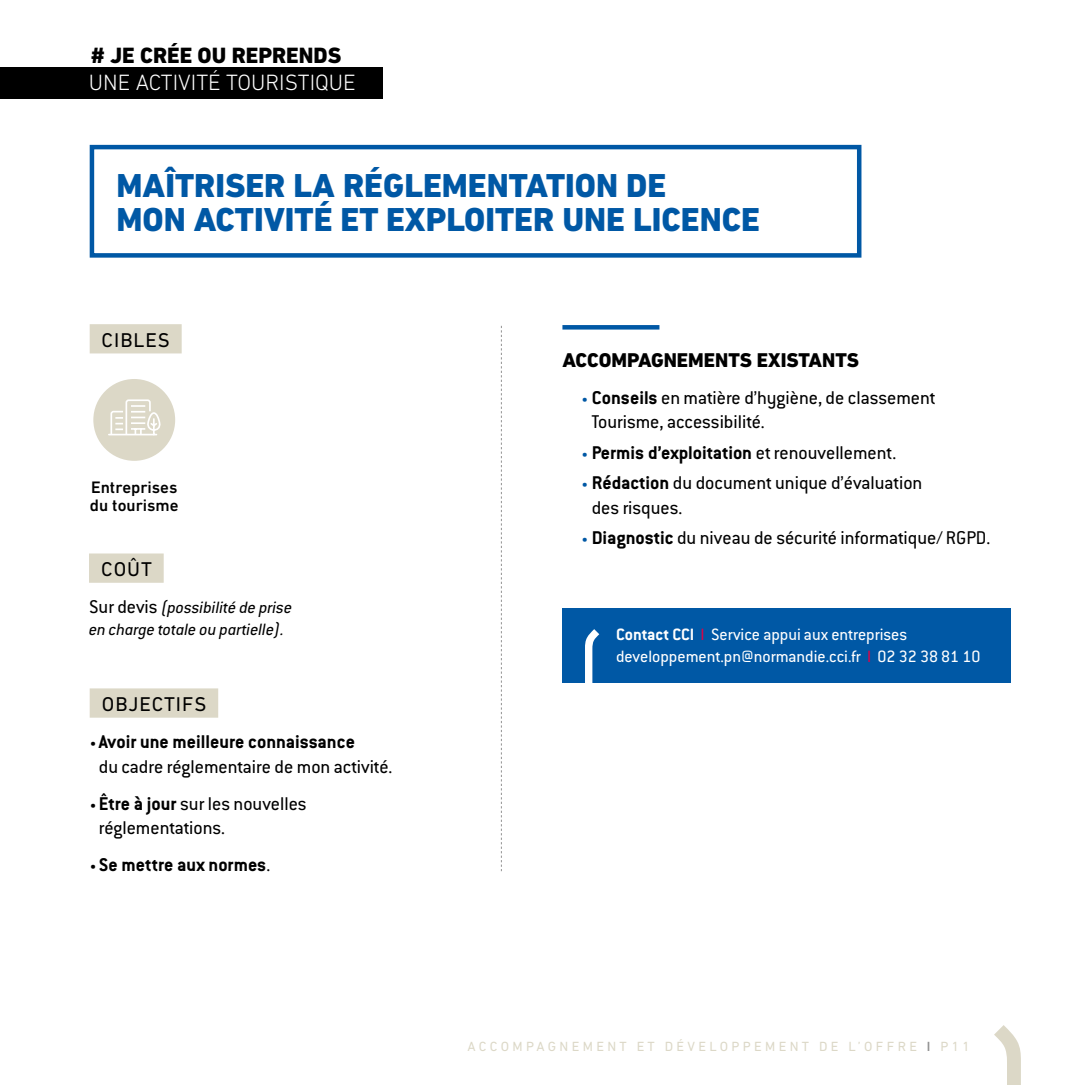
<style>
.page{position:relative;width:1085px;height:1085px;background:#fff}
.page>*{position:absolute;margin:0;border:0;box-sizing:border-box;transform-origin:0 0}
.t1{font:800 33.75px/33.8px "DIN Next LT Pro";color:#0058a5}
.t2{font:300 22.5px "DIN Next LT Pro";color:#fff}
.t3{font:800 22.5px "DIN Next LT Pro";color:#000}
.t4{font:20.25px/24.3px "Conduit ITC";color:#000}
.t5{font:700 20.25px "Conduit ITC";color:#000}
.t6{font:800 20.25px "DIN Next LT Pro";color:#000}
.t7{font:20.25px "DIN Next LT Pro";letter-spacing:.05em;color:#000}
.t8{font:18px/21.6px "Conduit ITC";color:#fff}
.t9{font:italic 18px/21.6px "Conduit ITC";color:#000}
.t10{font:500 16.88px/18px "DIN Next LT Pro";color:#000}
.t11{font:13.5px "DIN Next LT Pro";letter-spacing:.25em;color:#dcd8c7}
.s1{font-style:normal;font-size:20.25px}
.s2{font-size:13.5px}
.s3{font-weight:700}
.s4{font-weight:400;font-size:13.5px}
.s5{font-weight:400}
.s6{font-size:13.5px;color:#0058a5}
.s7{font-weight:400;font-size:13.5px;color:#0058a5}
.s8{color:#e50043}
.s9{font-weight:500;color:#929292}
</style>
<div class="page">
<svg style="left:994px;top:1025px;width:26px;height:59px"></svg>
<svg style="left:501px;top:326px;width:1px;height:545px"></svg>
<div style="left:0;top:67px;width:383px;height:32px;background:#000"></div>
<div style="left:90px;top:688px;width:128px;height:29px;background:#dcd8c7"></div>
<div style="left:90px;top:145px;width:771px;height:112px;border:4px solid #0058a5"></div>
<div style="left:90px;top:324px;width:92px;height:29px;background:#dcd8c7"></div>
<div style="left:93px;top:379px;width:82px;height:82px;background:#dcd8c7;border-radius:50%"></div>
<svg style="left:108px;top:399px;width:53px;height:37px"></svg>
<svg style="left:562px;top:325px;width:97px;height:4px"></svg>
<div style="left:562px;top:608px;width:448px;height:74px;background:#0058a5"></div>
<svg style="left:585px;top:629px;width:14px;height:53px"></svg>
<div style="left:89px;top:553px;width:75px;height:29px;background:#dcd8c7"></div>
<p class="t3" style="left:91px;top:42px;width:251px"># JE CRÉE OU REPRENDS</p>
<p class="t2" style="left:89px;top:69px;width:268px">UNE ACTIVITÉ TOURISTIQUE</p>
<h1 class="t1" style="left:116px;top:168px;width:644px">MAÎTRISER LA RÉGLEMENTATION DE<br>MON ACTIVITÉ ET EXPLOITER UNE LICENCE</h1>
<p class="t7" style="left:102px;top:328px;width:70px">CIBLES</p>
<p class="t10" style="left:90px;top:477px;width:90px">Entreprises du tourisme</p>
<p class="t7" style="left:101px;top:557px;width:52px">COÛT</p>
<p class="t9" style="left:89px;top:596px;width:204px"><span class="s1">Sur devis</span> (possibilité de prise en charge totale ou partielle).</p>
<p class="t7" style="left:102px;top:692px;width:106px">OBJECTIFS</p>
<p class="t4" style="left:99px;top:729px;width:295px;text-indent:-9px"><span class="s2">•</span> <span class="s3">Avoir une meilleure connaissance<br></span>du cadre réglementaire de mon activité.</p>
<p class="t4" style="left:99px;top:790px;width:209px;text-indent:-9px"><span class="s2">•</span> <span class="s3">Être à jour</span> sur les nouvelles réglementations.</p>
<p class="t5" style="left:90px;top:852px;width:182px"><span class="s4">•</span> Se mettre aux normes<span class="s5">.</span></p>
<p class="t6" style="left:562px;top:348px;width:298px">ACCOMPAGNEMENTS EXISTANTS</p>
<p class="t4" style="left:591px;top:384px;width:345px;text-indent:-10px"><span class="s6">•</span> <span class="s3">Conseils</span> en matière d’hygiène, de classement<br>Tourisme, accessibilité.</p>
<p class="t5" style="left:581px;top:440px;width:316px"><span class="s7">•</span> Permis d’exploitation <span class="s5">et renouvellement.</span></p>
<p class="t4" style="left:591px;top:470px;width:332px;text-indent:-10px"><span class="s6">•</span> <span class="s3">Rédaction</span> du document unique d’évaluation des risques.</p>
<p class="t4" style="left:581px;top:525px;width:410px"><span class="s6">•</span> <span class="s3">Diagnostic</span> du niveau de sécurité informatique/ RGPD.</p>
<p class="t8" style="left:616px;top:623px;width:366px"><span class="s3">Contact CCI</span> <span class="s8">I</span> Service appui aux entreprises developpement.pn@normandie.cci.fr <span class="s8">I</span> 02 32 38 81 10</p>
<p class="t11" style="left:467px;top:1038px;width:504px">ACCOMPAGNEMENT ET DÉVELOPPEMENT DE L’OFFRE <span class="s9">I</span> P11</p>
</div>
